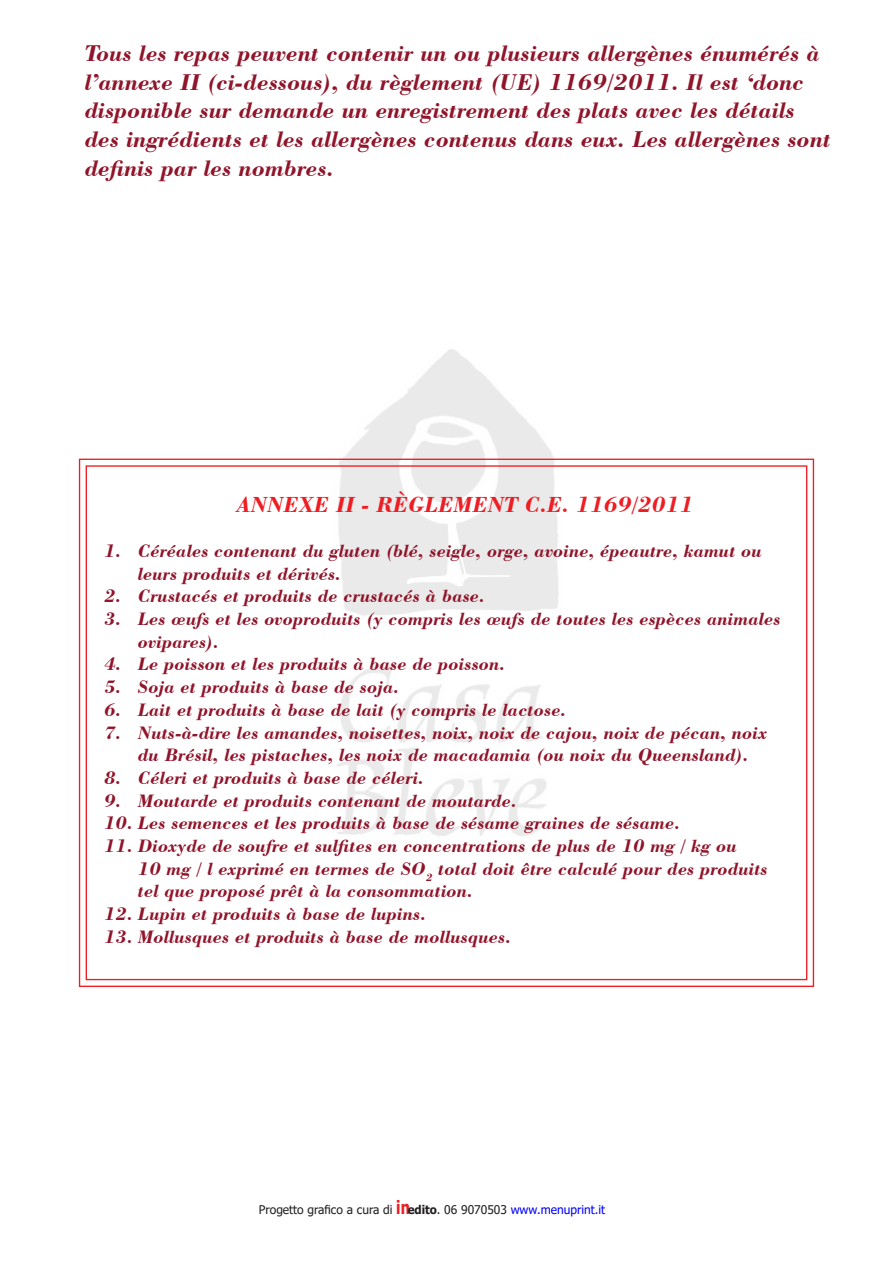
<style>
.page{position:relative;width:893px;height:1263px;background:#fff}
.page>*{position:absolute;margin:0;border:0;box-sizing:border-box;transform-origin:0 0}
.Commento{font:italic 700 24px/28.8px "Bodoni BT";color:#90142a}
.Commento-2{font:italic 700 22.95px "Bodoni BT";color:#ee1d23}
.t1{font:italic 700 18.9px/22.6px "Bodoni BT";color:#90142a}
.t2{font:12px "Tahoma";color:#231f20}
.s1{font-weight:700;font-size:18.3px;color:#ee1d23}
.s2{font-weight:700}
.s3{color:#00f}
</style>
<div class="page">
<svg style="left:78px;top:458px;width:737px;height:529px"></svg>
<p class="Commento" style="left:85px;top:38px;width:748px">Tous les repas peuvent contenir un ou plusieurs allergènes énumérés à l’annexe II (ci-dessous), du règlement (UE) 1169/2011. Il est ‘donc disponible sur demande un enregistrement des plats avec les détails des ingrédients et les allergènes contenus dans eux. Les allergènes sont definis par les nombres.</p>
<p class="Commento-2" style="left:237px;top:490px;width:458px">ANNEXE II - RÈGLEMENT C.E. 1169/2011</p>
<p class="t1" style="left:138px;top:539px;width:625px;text-indent:-34px">1. Céréales contenant du gluten (blé, seigle, orge, avoine, épeautre, kamut ou leurs produits et dérivés.</p>
<p class="t1" style="left:105px;top:584px;width:382px">2. Crustacés et produits de crustacés à base.</p>
<p class="t1" style="left:138px;top:607px;width:644px;text-indent:-34px">3. Les œufs et les ovoproduits (y compris les œufs de toutes les espèces animales ovipares).</p>
<p class="t1" style="left:105px;top:652px;width:403px">4. Le poisson et les produits à base de poisson.</p>
<p class="t1" style="left:105px;top:675px;width:297px">5. Soja et produits à base de soja.</p>
<p class="t1" style="left:105px;top:698px;width:464px">6. Lait et produits à base de lait (y compris le lactose.</p>
<p class="t1" style="left:138px;top:720px;width:631px;text-indent:-34px">7. Nuts-à-dire les amandes, noisettes, noix, noix de cajou, noix de pécan, noix du Brésil, les pistaches, les noix de macadamia (ou noix du Queensland).</p>
<p class="t1" style="left:105px;top:766px;width:321px">8. Céleri et produits à base de céleri.</p>
<p class="t1" style="left:105px;top:788px;width:414px">9. Moutarde et produits contenant de moutarde.</p>
<p class="t1" style="left:105px;top:811px;width:577px">10. Les semences et les produits à base de sésame graines de sésame.</p>
<p class="t1" style="left:138px;top:834px;width:631px;text-indent:-34px">11. Dioxyde de soufre et sulfites en concentrations de plus de 10 mg / kg ou<br>10 mg / l exprimé en termes de SO<sub>2</sub> total doit être calculé pour des produits tel que proposé prêt à la consommation.</p>
<p class="t1" style="left:105px;top:902px;width:323px">12. Lupin et produits à base de lupins.</p>
<p class="t1" style="left:105px;top:924px;width:408px">13. Mollusques et produits à base de mollusques.</p>
<p class="t2" style="left:259px;top:1202px;width:348px">Progetto grafico a cura di <span class="s1">in</span><span class="s2">edito</span>. 06 9070503 <span class="s3">www.menuprint.it</span></p>
</div>
